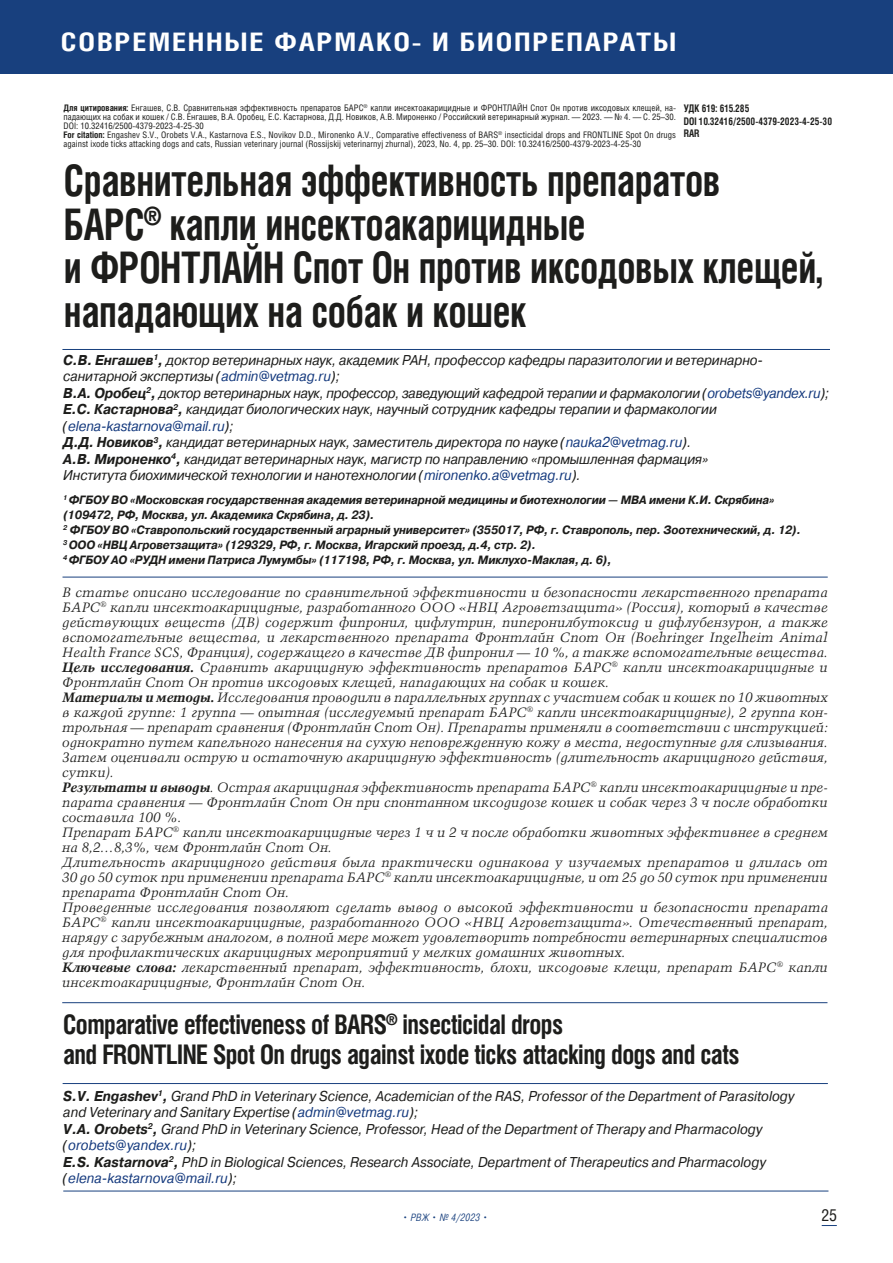
<style>
.page{position:relative;width:893px;height:1263px;background:#fff}
.page>*{position:absolute;margin:0;border:0;box-sizing:border-box;transform-origin:0 0}
.t1{font:700 43.5px/43.5px "Helios Cond";letter-spacing:-.01em;color:#1d1d1b;scale:.88 1}
.t2{font:700 27px/30px "Helios Cond";letter-spacing:-.02em;color:#1d1d1b;scale:.93 1}
.t3{font:700 25.5px "Helios Cond";letter-spacing:.06em;color:#fff;scale:1.17 1}
.t4{font:16.5px "Helios Cond";color:#1d1d1b}
.t5{font:italic 14.25px/16.5px "Pragmatica C";letter-spacing:-.01em;color:#1d1d1b;scale:.93 1}
.t6{font:italic 13.5px/15px "Talisman";color:#1d1d1b}
.t7{font:italic 700 12px/15px "Pragmatica C";letter-spacing:-.01em;color:#1d1d1b;scale:.93 1}
.t8{font:700 10.5px/12.6px "Helios Cond";color:#1d1d1b;scale:.9 1}
.t9{font:italic 300 10.5px "Pragmatica Cond";letter-spacing:.02em;color:#18407e}
.t10{font:9px/9px "Helios Cond";color:#1d1d1b}
.s1{font-weight:700}
.s2{color:#153a7e}
</style>
<div class="page">
<svg style="left:822px;top:1225px;width:15px;height:1px"></svg>
<hr style="left:62px;top:349px;width:768px;height:1px;background:#18407e">
<hr style="left:63px;top:577px;width:765px;height:1px;background:#18407e">
<hr style="left:62px;top:1002px;width:765px;height:1px;background:#18407e">
<hr style="left:63px;top:1083px;width:765px;height:1px;background:#18407e">
<hr style="left:63px;top:1191px;width:765px;height:1px;background:#18407e">
<div style="left:0;top:0;width:893px;height:73px;background:#18407e"></div>
<h3 class="t3" style="left:61px;top:26px;width:527px">СОВРЕМЕННЫЕ ФАРМАКО- И БИОПРЕПАРАТЫ</h3>
<p class="t10" style="left:64px;top:103px;width:614px"><span class="s1">Для цитирования:</span> Енгашев, С.В. Сравнительная эффективность препаратов БАРС<sup>®</sup> капли инсектоакарицидные и ФРОНТЛАЙН Спот Он против иксодовых клещей, на&shy;падающих на собак и кошек / С.В. Енгашев, В.А. Оробец, Е.С. Кастарнова, Д.Д. Новиков, А.В. Мироненко / Российский ветеринарный журнал. — 2023. — № 4. — С. 25–30.<br>DOI: 10.32416/2500-4379-2023-4-25-30<br><span class="s1">For citation:</span> Engashev S.V., Orobets V.A., Kastarnova E.S., Novikov D.D., Mironenko A.V., Comparative effectiveness of BARS<sup>®</sup> insecticidal drops and FRONTLINE Spot On drugs against ixode ticks attacking dogs and cats, Russian veterinary journal (Rossijskij veterinarnyj zhurnal), 2023, No. 4, pp. 25–30. DOI: 10.32416/2500-4379-2023-4-25-30</p>
<p class="t8" style="left:684px;top:102px;width:166px">УДК 619: 615.285<br>DOI 10.32416/2500-4379-2023-4-25-30<br>RAR</p>
<h1 class="t1" style="left:64px;top:158px;width:863px">Сравнительная эффективность препаратов БАРС<sup>®</sup> капли инсектоакарицидные<br>и ФРОНТЛАЙН Спот Он против иксодовых клещей, нападающих на собак и кошек</h1>
<p class="t5" style="left:63px;top:352px;width:825px"><span class="s1">С.В. Енгашев</span><sup>1</sup><span class="s1">,</span> доктор ветеринарных наук, академик РАН, профессор кафедры паразитологии и ветеринарно&shy;санитарной экспертизы (<span class="s2">admin@vetmag.ru</span>);<br><span class="s1">В.А. Оробец</span><sup>2</sup><span class="s1">,</span> доктор ветеринарных наук, профессор, заведующий кафедрой терапии и фармакологии (<span class="s2">orobets@yandex.ru</span>); <span class="s1">Е.С. Кастарнова</span><sup>2</sup><span class="s1">,</span> кандидат биологических наук, научный сотрудник кафедры терапии и фармакологии (<span class="s2">elena-kastarnova@mail.ru</span>);<br><span class="s1">Д.Д. Новиков</span><sup>3</sup><span class="s1">,</span> кандидат ветеринарных наук, заместитель директора по науке (<span class="s2">nauka2@vetmag.ru</span>).<br><span class="s1">А.В. Мироненко</span><sup>4</sup><span class="s1">,</span> кандидат ветеринарных наук, магистр по направлению «промышленная фармация»<br>Института биохимической технологии и нанотехнологии (<span class="s2">mironenko.a@vetmag.ru</span>).</p>
<p class="t7" style="left:63px;top:493px;width:795px"><sup>1</sup> ФГБОУ ВО «Московская государственная академия ветеринарной медицины и биотехнологии — МВА имени К.И. Скрябина» (109472, РФ, Москва, ул. Академика Скрябина, д. 23).<br><sup>2</sup> ФГБОУ ВО «Ставропольский государственный аграрный университет» (355017, РФ, г. Ставрополь, пер. Зоотехнический, д. 12).<br><sup>3</sup> ООО «НВЦ Агроветзащита» (129329, РФ, г. Мocквa, Игарский проезд, д.4, стр. 2).<br><sup>4</sup> ФГБОУ АО «РУДН имени Патриса Лумумбы» (117198, РФ, г. Москва, ул. Миклухо-Маклая, д. 6),</p>
<p class="t6" style="left:62px;top:584px;width:768px">В статье описано исследование по сравнительной эффективности и безопасности лекарственного препарата БАРС<sup>®</sup> капли инсектоакарицидные, разработанного ООО «НВЦ Агроветзащита» (Россия), который в качестве действующих веществ (ДВ) содержит фипронил, цифлутрин, пиперонилбутоксид и дифлубензурон, а также вспомогательные вещества, и лекарственного препарата Фронтлайн Спот Он (Boehringer Ingelheim Animal Health France SCS, Франция), содержащего в качестве ДВ фипронил — 10 %, а также вспомогательные вещества.<br><span class="s1">Цель исследования.</span> Сравнить акарицидную эффективность препаратов БАРС<sup>®</sup> капли инсектоакарицидные и Фронтлайн Спот Он против иксодовых клещей, нападающих на собак и кошек.<br><span class="s1">Материалы и методы.</span> Исследования проводили в параллельных группах с участием собак и кошек по 10 животных в каждой группе: 1 группа — опытная (исследуемый препарат БАРС<sup>®</sup> капли инсектоакарицидные), 2 группа кон&shy;трольная — препарат сравнения (Фронтлайн Спот Он). Препараты применяли в соответствии с инструкцией: однократно путем капельного нанесения на сухую неповрежденную кожу в места, недоступные для слизывания.<br>Затем оценивали острую и остаточную акарицидную эффективность (длительность акарицидного действия, сутки).<br><span class="s1">Результаты и выводы</span>. Острая акарицидная эффективность препарата БАРС<sup>®</sup> капли инсектоакарицидные и пре&shy;парата сравнения — Фронтлайн Спот Он при спонтанном иксодидозе кошек и собак через 3 ч после обработки составила 100 %.<br>Препарат БАРС<sup>®</sup> капли инсектоакарицидные через 1 ч и 2 ч после обработки животных эффективнее в среднем на 8,2…8,3%, чем Фронтлайн Спот Он.<br>Длительность акарицидного действия была практически одинакова у изучаемых препаратов и длилась от 30 до 50 суток при применении препарата БАРС<sup>®</sup> капли инсектоакарицидные, и от 25 до 50 суток при применении препарата Фронтлайн Спот Он.<br>Проведенные исследования позволяют сделать вывод о высокой эффективности и безопасности препарата БАРС<sup>®</sup> капли инсектоакарицидные, разработанного ООО «НВЦ Агроветзащита». Отечественный препарат, наряду с зарубежным аналогом, в полной мере может удовлетворить потребности ветеринарных специалистов для профилактических акарицидных мероприятий у мелких домашних животных.<br><span class="s1">Ключевые слова:</span> лекарственный препарат, эффективность, блохи, иксодовые клещи, препарат БАРС<sup>®</sup> капли инсектоакарицидные, Фронтлайн Спот Он.</p>
<h2 class="t2" style="left:63px;top:1009px;width:729px">Comparative effectiveness of BARS<sup>®</sup> insecticidal drops<br>and FRONTLINE Spot On drugs against ixode ticks attacking dogs and cats</h2>
<p class="t5" style="left:63px;top:1087px;width:788px"><span class="s1">S.V. Engashev</span><sup>1</sup><span class="s1">,</span> Grand PhD in Veterinary Science, Academician of the RAS, Professor of the Department of Parasitology and Veterinary and Sanitary Expertise (<span class="s2">admin@vetmag.ru</span>);<br><span class="s1">V.A. Orobets</span><sup>2</sup><span class="s1">,</span> Grand PhD in Veterinary Science, Professor, Head of the Department of Therapy and Pharmacology (<span class="s2">orobets@yandex.ru</span>);<br><span class="s1">E.S. Kastarnova</span><sup>2</sup><span class="s1">,</span> PhD in Biological Sciences, Research Associate, Department of Therapeutics and Pharmacology (<span class="s2">elena-kastarnova@mail.ru</span>);</p>
<p class="t9" style="left:403px;top:1211px;width:86px">• РВЖ • № 4/2023 •</p>
<p class="t4" style="left:821px;top:1205px;width:17px">25</p>
</div>
